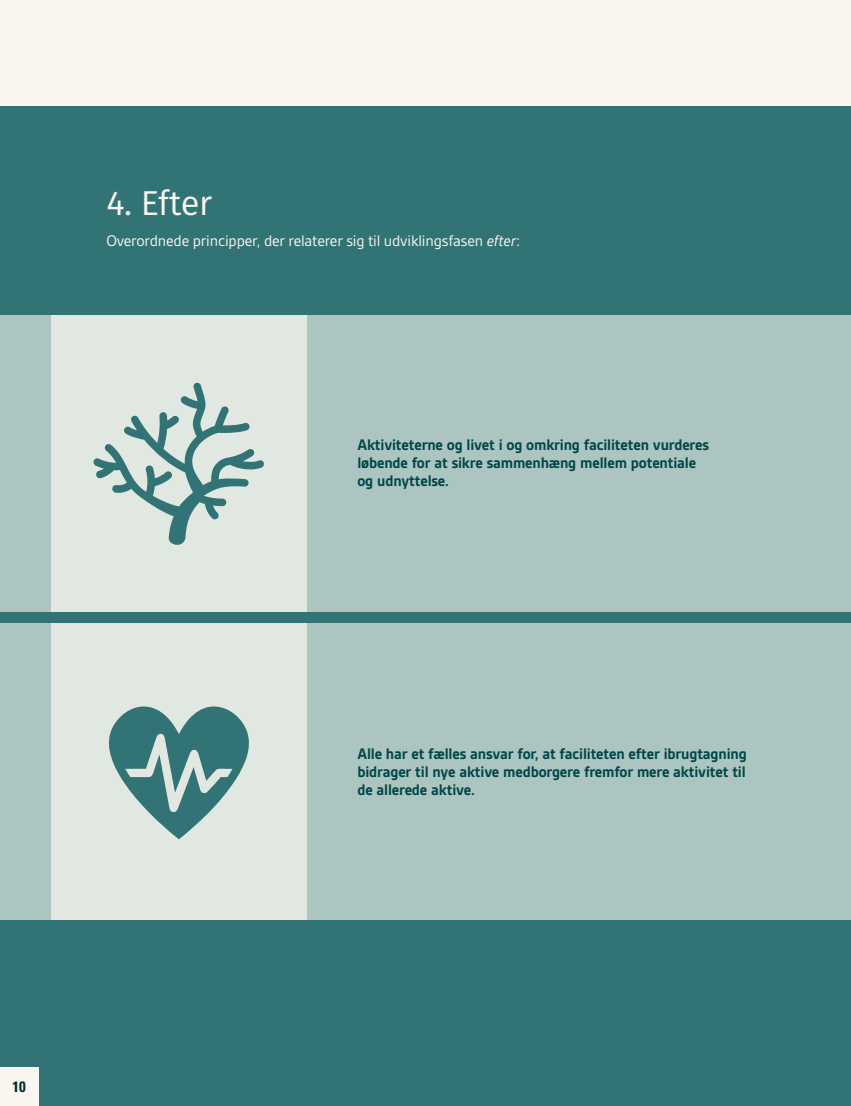
<style>
.page{position:relative;width:851px;height:1106px;background:#fff}
.page>*{position:absolute;margin:0;border:0;box-sizing:border-box;transform-origin:0 0}
.t1{font:34.5px "Fira Sans";letter-spacing:-.015em;color:#f9f7f0}
.H3_Mellemrubrik{font:700 16.5px/18px "Gesta";letter-spacing:-.01em;color:#004749}
.P_neg{font:16.5px "Gesta";letter-spacing:-.01em;color:#f8f6ef}
.t2{font:700 condensed 15px "Univers LT Std";color:#002d2e}
.s1{font-style:italic}
</style>
<div class="page">
<div style="left:0;top:0;width:850px;height:1106px;background:#f8f6ee"></div>
<div style="left:0;top:106px;width:850px;height:1000px;background:#acc5c0"></div>
<div style="left:51px;top:623px;width:255px;height:298px;background:#e1e7e1"></div>
<svg style="left:108px;top:706px;width:141px;height:133px"></svg>
<div style="left:51px;top:315px;width:255px;height:297px;background:#e1e7e1"></div>
<svg style="left:93px;top:382px;width:171px;height:163px"></svg>
<div style="left:0;top:106px;width:850px;height:209px;background:#327475"></div>
<div style="left:0;top:612px;width:850px;height:11px;background:#327475"></div>
<div style="left:0;top:921px;width:850px;height:185px;background:#327475"></div>
<div style="left:0;top:1067px;width:38px;height:39px;background:#f8f6ee"></div>
<h2 class="t1" style="left:106px;top:177px;width:107px">4. Efter</h2>
<p class="P_neg" style="left:106px;top:231px;width:415px">Overordnede principper, der relaterer sig til udviklingsfasen <span class="s1">efter</span>:</p>
<h3 class="H3_Mellemrubrik" style="left:357px;top:436px;width:353px">Aktiviteterne og livet i og omkring faciliteten vurderes løbende for at sikre sammenhæng mellem potentiale og udnyttelse.</h3>
<h3 class="H3_Mellemrubrik" style="left:357px;top:744px;width:391px;text-align:justify">Alle har et fælles ansvar for, at faciliteten efter ibrugtagning bidrager til nye aktive medborgere fremfor mere aktivitet til de allerede aktive.</h3>
<p class="t2" style="left:12px;top:1077px;width:15px">10</p>
</div>
